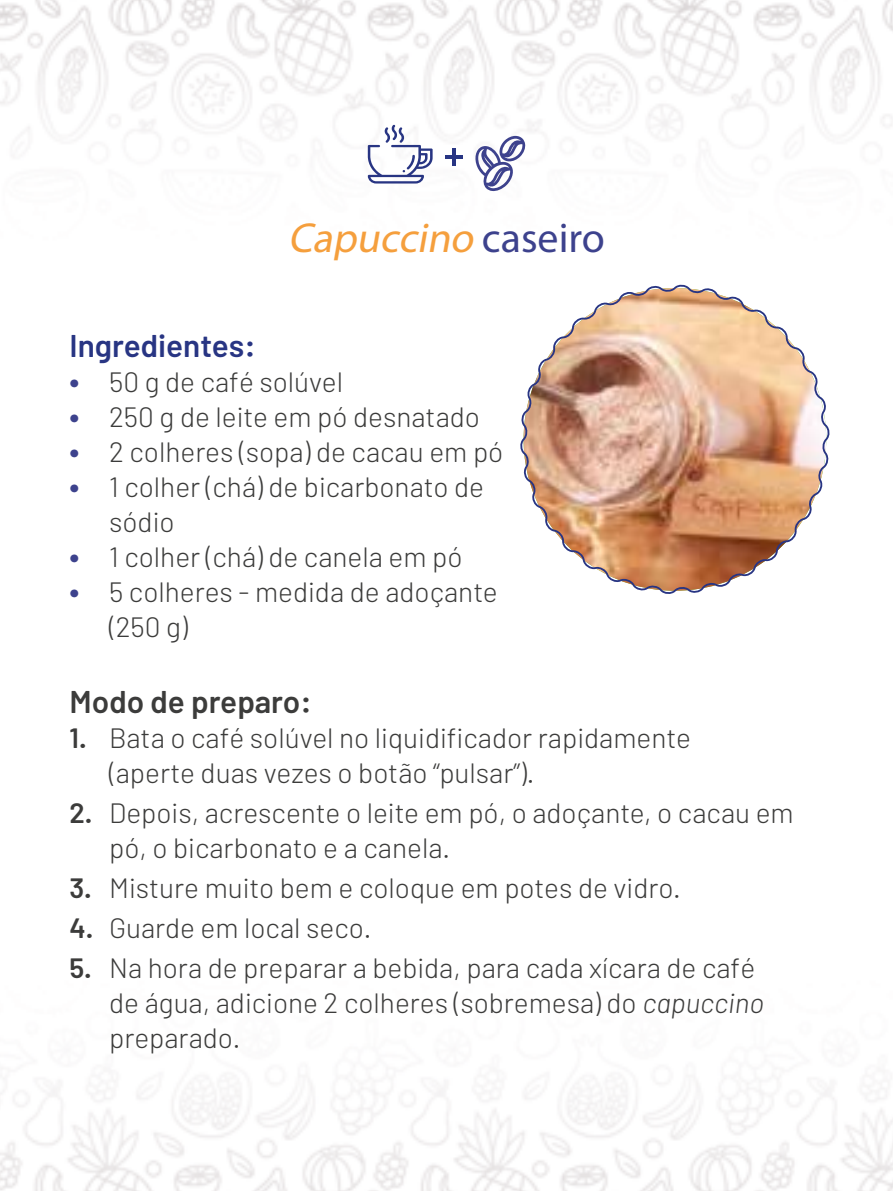
<style>
.page{position:relative;width:893px;height:1191px;background:#fff}
.page>*{position:absolute;margin:0;border:0;box-sizing:border-box;transform-origin:0 0}
.t1{font:italic 42px "Myriad Pro";color:#f59f3d}
.t2{font:600 31.5px "Barlow";color:#3c3c3b}
.t3{font:600 31.5px "Barlow";color:#283583}
.t4{font:300 28px/35px "Barlow";color:#3c3c3b}
.s1{font-style:normal;color:#3d428d}
.s2{font-weight:600;font-size:31.5px;color:#3d428d}
.s3{font-weight:600}
.s4{font-style:italic}
</style>
<div class="page">
<img style="left:0;top:0;width:893px;height:1191px">
<img style="left:520px;top:285px;width:310px;height:309px">
<hr style="left:445px;top:155px;width:17px;height:3px;background:#283583">
<hr style="left:452px;top:148px;width:4px;height:17px;background:#283583">
<svg style="left:368px;top:125px;width:65px;height:58px"></svg>
<svg style="left:474px;top:136px;width:52px;height:55px"></svg>
<h1 class="t1" style="left:288px;top:212px;width:318px">Capuccino <span class="s1">c a s e i ro</span></h1>
<p class="t3" style="left:69px;top:326px;width:188px">Ingredientes:</p>
<p class="t4" style="left:69px;top:364px;width:275px"><span class="s2">•</span> 50 g de café solúvel</p>
<p class="t4" style="left:69px;top:399px;width:412px"><span class="s2">•</span> 250 g de leite em pó desnatado</p>
<p class="t4" style="left:69px;top:434px;width:435px"><span class="s2">•</span> 2 colheres (sopa) de cacau em pó</p>
<p class="t4" style="left:109px;top:469px;width:376px;text-indent:-40px"><span class="s2">•</span> 1 colher (chá) de bicarbonato de sódio</p>
<p class="t4" style="left:69px;top:539px;width:395px"><span class="s2">•</span> 1 colher (chá) de canela em pó</p>
<p class="t4" style="left:109px;top:574px;width:390px;text-indent:-40px"><span class="s2">•</span> 5 colheres - medida de adoçante (250 g)</p>
<p class="t2" style="left:69px;top:682px;width:244px">Modo de preparo:</p>
<p class="t4" style="left:109px;top:719px;width:583px;text-indent:-40px"><span class="s3">1.</span> Bata o café solúvel no liquidificador rapidamente (aperte duas vezes o botão “pulsar”).</p>
<p class="t4" style="left:109px;top:794px;width:686px;text-indent:-40px"><span class="s3">2.</span> Depois, acrescente o leite em pó, o adoçante, o cacau em pó, o bicarbonato e a canela.</p>
<p class="t4" style="left:69px;top:869px;width:613px"><span class="s3">3.</span> Misture muito bem e coloque em potes de vidro.</p>
<p class="t4" style="left:69px;top:909px;width:303px"><span class="s3">4.</span> Guarde em local seco.</p>
<p class="t4" style="left:109px;top:949px;width:656px;text-indent:-40px"><span class="s3">5.</span> Na hora de preparar a bebida, para cada xícara de café de água, adicione 2 colheres (sobremesa) do <span class="s4">capuccino </span>preparado.</p>
</div>
